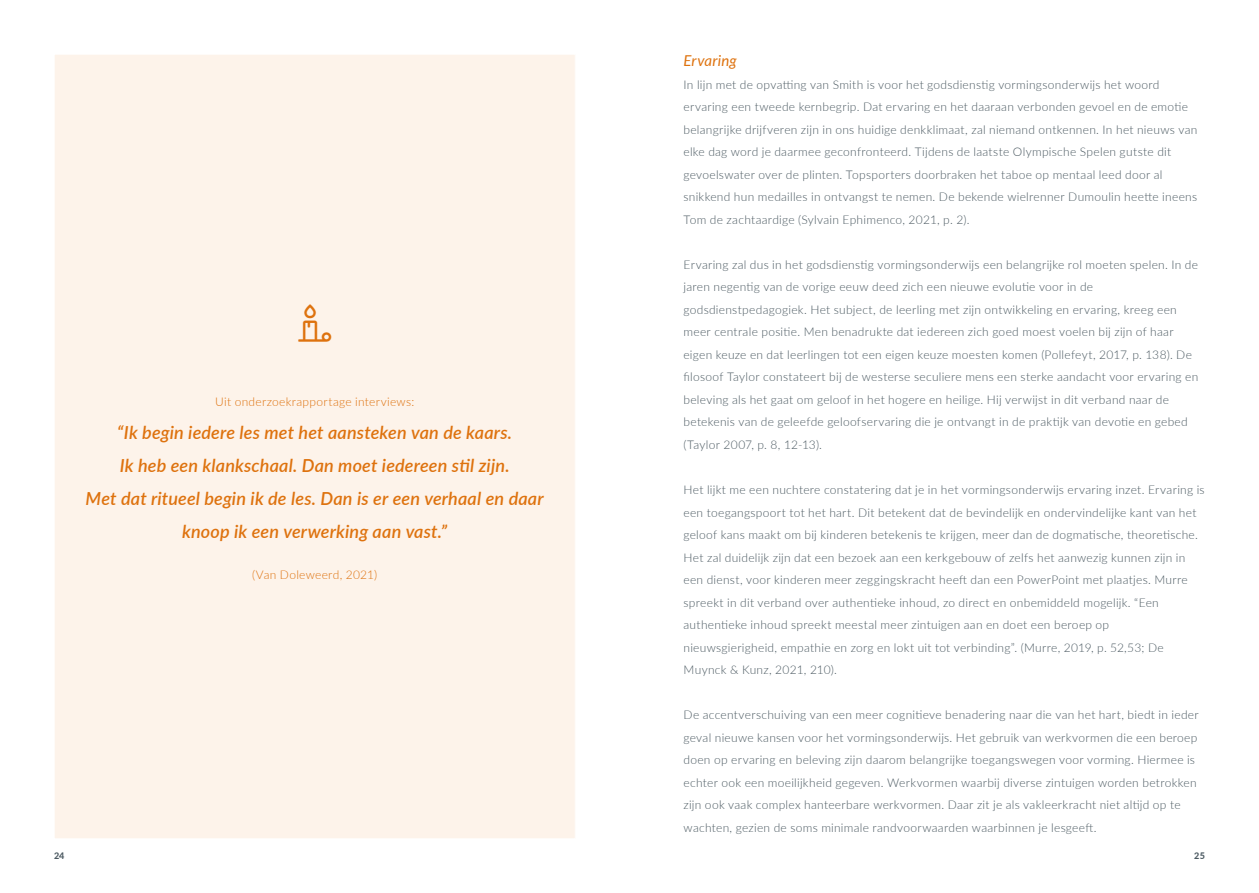
<style>
.page{position:relative;width:1259px;height:893px;background:#fff}
.page>*{position:absolute;margin:0;border:0;box-sizing:border-box;transform-origin:0 0}
.t1{font:300 37.5px "Font Awesome 5 Pro";color:#de720e}
.t2{font:italic 600 18px/33px "Lato";letter-spacing:.01em;color:#de720e;text-align:center}
.t3{font:italic 15px "Lato";letter-spacing:.015em;color:#de720e}
.t4{font:300 12px/22.5px "Lato";letter-spacing:.02em;color:#4c5a62}
.t5{font:300 12px "Lato";letter-spacing:.025em;color:#de720e}
.t6{font:800 9px "Lato";color:#4c5a62}
</style>
<div class="page">
<div style="left:54px;top:54px;width:521px;height:785px;background:#fdf3ea"></div>
<h1 class="t1" style="left:298px;top:304px;width:34px">■●□●</h1>
<p class="t5" style="left:215px;top:394px;width:200px">Uit onderzoekrapportage interviews:</p>
<h2 class="t2" style="left:86px;top:416px;width:460px">“Ik begin iedere les met het aansteken van de kaars.<br>Ik heb een klankschaal. Dan moet iedereen stil zijn.<br>Met dat ritueel begin ik de les. Dan is er een verhaal en daar knoop ik een verwerking aan vast.”</h2>
<p class="t5" style="left:252px;top:566px;width:127px">(Van Doleweerd, 2021)</p>
<p class="t3" style="left:683px;top:50px;width:55px">Ervaring</p>
<p class="t4" style="left:683px;top:73px;width:515px">In lijn met de opvatting van Smith is voor het godsdienstig vormingsonderwijs het woord ervaring een tweede kernbegrip. Dat ervaring en het daaraan verbonden gevoel en de emotie belangrijke drijfveren zijn in ons huidige denkklimaat, zal niemand ontkennen. In het nieuws van elke dag word je daarmee geconfronteerd. Tijdens de laatste Olympische Spelen gutste dit gevoelswater over de plinten. Topsporters doorbraken het taboe op mentaal leed door al snikkend hun medailles in ontvangst te nemen. De bekende wielrenner Dumoulin heette ineens Tom de zachtaardige (Sylvain Ephimenco, 2021, p. 2).</p>
<p class="t4" style="left:683px;top:253px;width:516px">Ervaring zal dus in het godsdienstig vormingsonderwijs een belangrijke rol moeten spelen. In de jaren negentig van de vorige eeuw deed zich een nieuwe evolutie voor in de godsdienstpedagogiek. Het subject, de leerling met zijn ontwikkeling en ervaring, kreeg een meer centrale positie. Men benadrukte dat iedereen zich goed moest voelen bij zijn of haar eigen keuze en dat leerlingen tot een eigen keuze moesten komen (Pollefeyt, 2017, p. 138). De filosoof Taylor constateert bij de westerse seculiere mens een sterke aandacht voor ervaring en beleving als het gaat om geloof in het hogere en heilige. Hij verwijst in dit verband naar de betekenis van de geleefde geloofservaring die je ontvangt in de praktijk van devotie en gebed (Taylor 2007, p. 8, 12-13).</p>
<p class="t4" style="left:683px;top:478px;width:522px">Het lijkt me een nuchtere constatering dat je in het vormingsonderwijs ervaring inzet. Ervaring is een toegangspoort tot het hart. Dit betekent dat de bevindelijk en ondervindelijke kant van het geloof kans maakt om bij kinderen betekenis te krijgen, meer dan de dogmatische, theoretische.<br>Het zal duidelijk zijn dat een bezoek aan een kerkgebouw of zelfs het aanwezig kunnen zijn in een dienst, voor kinderen meer zeggingskracht heeft dan een PowerPoint met plaatjes. Murre spreekt in dit verband over authentieke inhoud, zo direct en onbemiddeld mogelijk. “Een authentieke inhoud spreekt meestal meer zintuigen aan en doet een beroep op nieuwsgierigheid, empathie en zorg en lokt uit tot verbinding”. (Murre, 2019, p. 52,53; De Muynck &amp; Kunz, 2021, 210).</p>
<p class="t4" style="left:683px;top:703px;width:517px">De accentverschuiving van een meer cognitieve benadering naar die van het hart, biedt in ieder geval nieuwe kansen voor het vormingsonderwijs. Het gebruik van werkvormen die een beroep doen op ervaring en beleving zijn daarom belangrijke toegangswegen voor vorming. Hiermee is echter ook een moeilijkheid gegeven. Werkvormen waarbij diverse zintuigen worden betrokken zijn ook vaak complex hanteerbare werkvormen. Daar zit je als vakleerkracht niet altijd op te wachten, gezien de soms minimale randvoorwaarden waarbinnen je lesgeeft.</p>
<p class="t6" style="left:54px;top:849px;width:12px">24</p>
<p class="t6" style="left:1194px;top:849px;width:12px">25</p>
</div>
